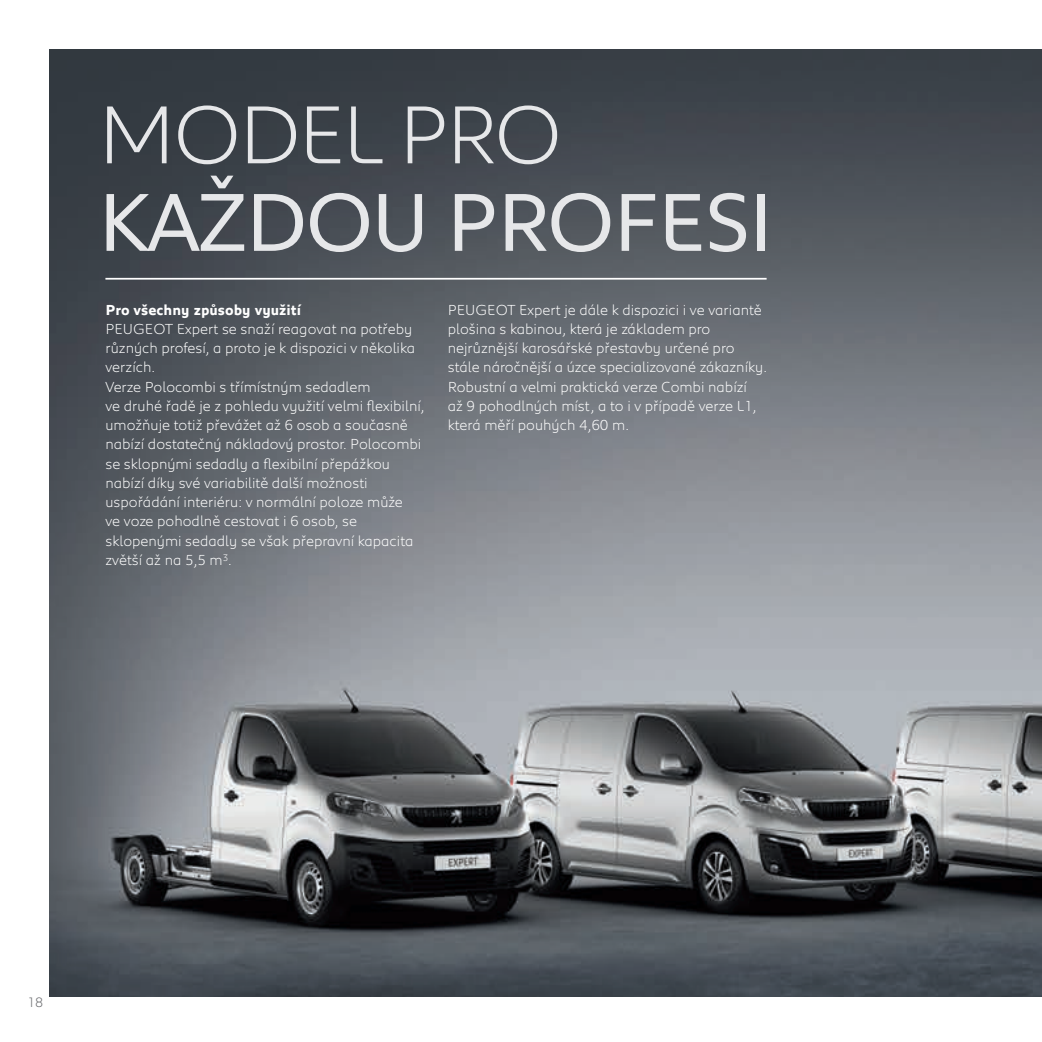
<style>
.page{position:relative;width:1042px;height:1042px;background:#fff}
.page>*{position:absolute;margin:0;border:0;box-sizing:border-box;transform-origin:0 0}
.t1{font:84px "Peugeot";letter-spacing:-.03em;color:#e6e7e9}
.t2{font:300 84px "Peugeot";letter-spacing:-.04em;color:#e6e7e9}
.t3{font:300 14.88px/19.2px "Peugeot";color:#fff}
.t4{font:700 14.88px "Peugeot";color:#fff}
.t5{font:300 14px "Peugeot";color:#6d6e71}
</style>
<div class="page">
<img style="left:50px;top:50px;width:992px;height:946px">
<hr style="left:105px;top:278px;width:661px;height:2px;background:#fff">
<h1 class="t2" style="left:97px;top:87px;width:466px">MODEL PRO</h1>
<h1 class="t1" style="left:97px;top:173px;width:678px">KAŽDOU PROFESI</h1>
<p class="t4" style="left:105px;top:304px;width:197px">Pro všechny způsoby využití</p>
<p class="t3" style="left:105px;top:319px;width:321px">PEUGEOT Expert se snaží reagovat na potřeby různých profesí, a proto je k dispozici v několika verzích.<br>Verze Polocombi s třímístným sedadlem<br>ve druhé řadě je z pohledu využití velmi lexibilní, umožňuje totiž převážet až 6 osob a současně nabízí dostatečný nákladový prostor. Polocombi se sklopnými sedadly a lexibilní přepážkou nabízí díky své variabilitě další možnosti uspořádání interiéru: v normální poloze může<br>ve voze pohodlně cestovat i 6 osob, se sklopenými sedadly se však přepravní kapacita zvětší až na 5,5 m<sup>3</sup>.</p>
<p class="t3" style="left:448px;top:300px;width:321px">PEUGEOT Expert je dále k dispozici i ve variantě plošina s kabinou, která je základem pro nejrůznější karosářské přestavby určené pro stále náročnější a úzce specializované zákazníky.<br>Robustní a velmi praktická verze Combi nabízí<br>až 9 pohodlných míst, a to i v případě verze L1, která měří pouhých 4,60 m.</p>
<p class="t5" style="left:27px;top:994px;width:18px">18</p>
</div>
